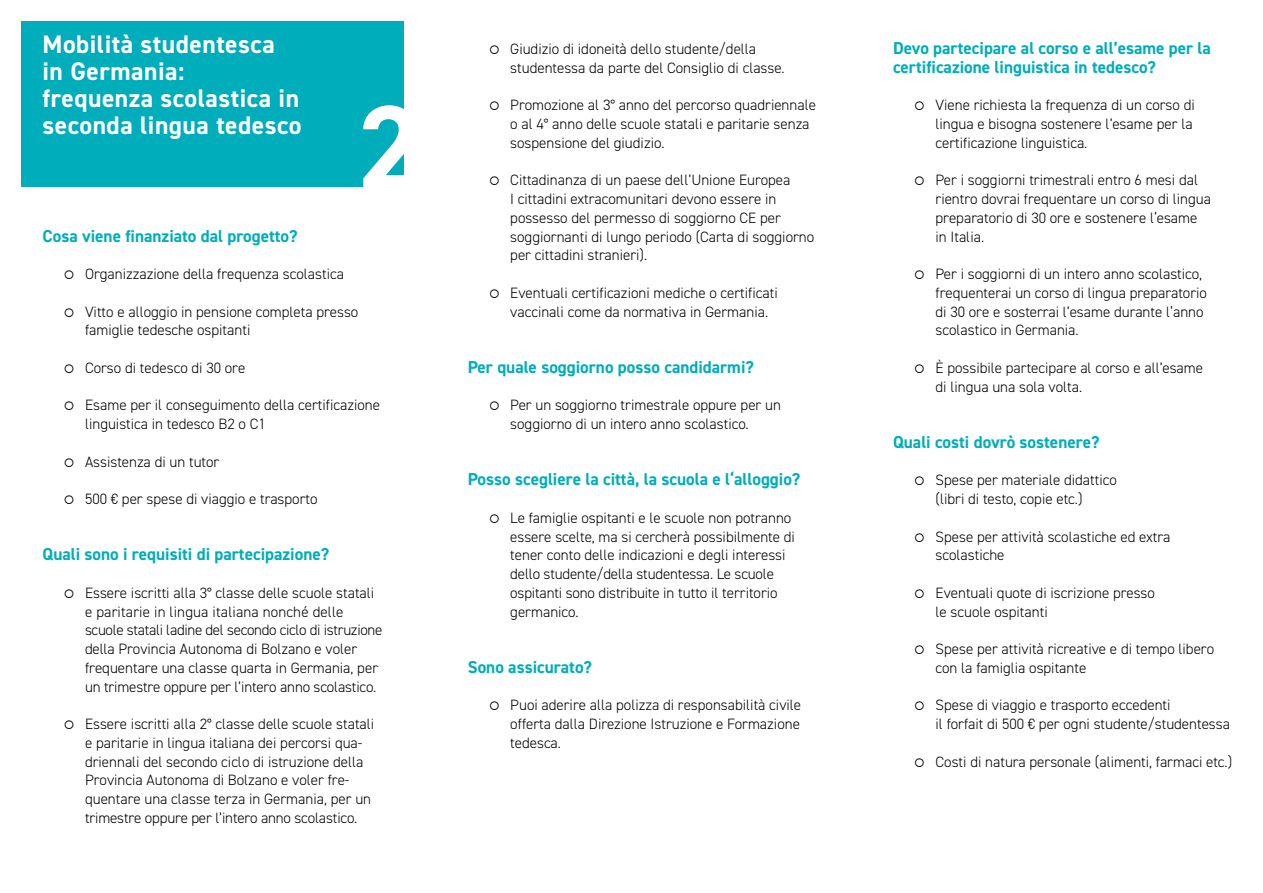
<style>
.page{position:relative;width:1263px;height:893px;background:#fff}
.page>*{position:absolute;margin:0;border:0;box-sizing:border-box;transform-origin:0 0}
.t1{font:700 120px "DIN2014";color:#fff}
.t2{font:700 25.5px/27px "DIN2014";letter-spacing:.02em;color:#fff}
.Überschriften_klein_2_EE{font:700 17.25px/18.8px "DIN2014";color:#00adba}
.t3{font:300 15px/18.8px "DIN2014";color:#000}
</style>
<div class="page">
<div style="left:21px;top:21px;width:383px;height:166px;background:#00adba"></div>
<p class="t2" style="left:43px;top:31px;width:261px">Mobilità studentesca in Germania:<br>frequenza scolastica in seconda lingua tedesco</p>
<p class="t1" style="left:357px;top:68px;width:66px">2</p>
<p class="Überschriften_klein_2_EE" style="left:43px;top:226px;width:257px">Cosa viene finanziato dal progetto?</p>
<p class="t3" style="left:85px;top:265px;width:260px">Organizzazione della frequenza scolastica</p>
<p class="t3" style="left:85px;top:302px;width:275px">Vitto e alloggio in pensione completa presso famiglie tedesche ospitanti</p>
<p class="t3" style="left:85px;top:358px;width:162px">Corso di tedesco di 30 ore</p>
<p class="t3" style="left:85px;top:396px;width:297px">Esame per il conseguimento della certificazione linguistica in tedesco B2 o C1</p>
<p class="t3" style="left:85px;top:452px;width:136px">Assistenza di un tutor</p>
<p class="t3" style="left:85px;top:490px;width:234px">500 € per spese di viaggio e trasporto</p>
<p class="Überschriften_klein_2_EE" style="left:43px;top:545px;width:288px">Quali sono i requisiti di partecipazione?</p>
<p class="t3" style="left:85px;top:583px;width:299px">Essere iscritti alla 3° classe delle scuole statali e paritarie in lingua italiana nonché delle scuole statali ladine del secondo ciclo di istruzione della Provincia Autonoma di Bolzano e voler frequentare una classe quarta in Germania, per un trimestre oppure per l’intero anno scolastico.</p>
<p class="t3" style="left:85px;top:715px;width:291px">Essere iscritti alla 2° classe delle scuole statali e paritarie in lingua italiana dei percorsi qua&shy;driennali del secondo ciclo di istruzione della Provincia Autonoma di Bolzano e voler fre&shy;quentare una classe terza in Germania, per un trimestre oppure per l’intero anno scolastico.</p>
<p class="t3" style="left:510px;top:40px;width:276px">Giudizio di idoneità dello studente/della studentessa da parte del Consiglio di classe.</p>
<p class="t3" style="left:510px;top:96px;width:307px">Promozione al 3° anno del percorso quadriennale o al 4° anno delle scuole statali e paritarie senza sospensione del giudizio.</p>
<p class="t3" style="left:510px;top:171px;width:305px">Cittadinanza di un paese dell’Unione Europea<br>I cittadini extracomunitari devono essere in possesso del permesso di soggiorno CE per soggiornanti di lungo periodo (Carta di soggiorno per cittadini stranieri).</p>
<p class="t3" style="left:510px;top:283px;width:269px">Eventuali certificazioni mediche o certificati vaccinali come da normativa in Germania.</p>
<p class="Überschriften_klein_2_EE" style="left:468px;top:357px;width:288px">Per quale soggiorno posso candidarmi?</p>
<p class="t3" style="left:510px;top:396px;width:272px">Per un soggiorno trimestrale oppure per un soggiorno di un intero anno scolastico.</p>
<p class="Überschriften_klein_2_EE" style="left:468px;top:470px;width:334px">Posso scegliere la città, la scuola e l‘alloggio?</p>
<p class="t3" style="left:510px;top:508px;width:286px">Le famiglie ospitanti e le scuole non potranno essere scelte, ma si cercherà possibilmente di tener conto delle indicazioni e degli interessi dello studente/della studentessa. Le scuole ospitanti sono distribuite in tutto il territorio germanico.</p>
<p class="Überschriften_klein_2_EE" style="left:468px;top:657px;width:126px">Sono assicurato?</p>
<p class="t3" style="left:510px;top:696px;width:292px;text-align:justify">Puoi aderire alla polizza di responsabilità civile offerta dalla Direzione Istruzione e Formazione tedesca.</p>
<p class="Überschriften_klein_2_EE" style="left:893px;top:38px;width:319px">Devo partecipare al corso e all’esame per la certificazione linguistica in tedesco?</p>
<p class="t3" style="left:935px;top:96px;width:261px">Viene richiesta la frequenza di un corso di lingua e bisogna sostenere l’esame per la certificazione linguistica.</p>
<p class="t3" style="left:935px;top:171px;width:277px">Per i soggiorni trimestrali entro 6 mesi dal rientro dovrai frequentare un corso di lingua preparatorio di 30 ore e sostenere l‘esame in Italia.</p>
<p class="t3" style="left:935px;top:265px;width:273px">Per i soggiorni di un intero anno scolastico, frequenterai un corso di lingua preparatorio di 30 ore e sosterrai l’esame durante l‘anno scolastico in Germania.</p>
<p class="t3" style="left:935px;top:358px;width:269px">È possibile partecipare al corso e all’esame di lingua una sola volta.</p>
<p class="Überschriften_klein_2_EE" style="left:893px;top:432px;width:208px">Quali costi dovrò sostenere?</p>
<p class="t3" style="left:935px;top:471px;width:183px">Spese per materiale didattico (libri di testo, copie etc.)</p>
<p class="t3" style="left:935px;top:527px;width:236px">Spese per attività scolastiche ed extra scolastiche</p>
<p class="t3" style="left:935px;top:583px;width:221px">Eventuali quote di iscrizione presso le scuole ospitanti</p>
<p class="t3" style="left:935px;top:640px;width:280px">Spese per attività ricreative e di tempo libero con la famiglia ospitante</p>
<p class="t3" style="left:935px;top:696px;width:296px">Spese di viaggio e trasporto eccedenti<br>il forfait di 500 € per ogni studente/studentessa</p>
<p class="t3" style="left:935px;top:752px;width:298px">Costi di natura personale (alimenti, farmaci etc.)</p>
</div>
